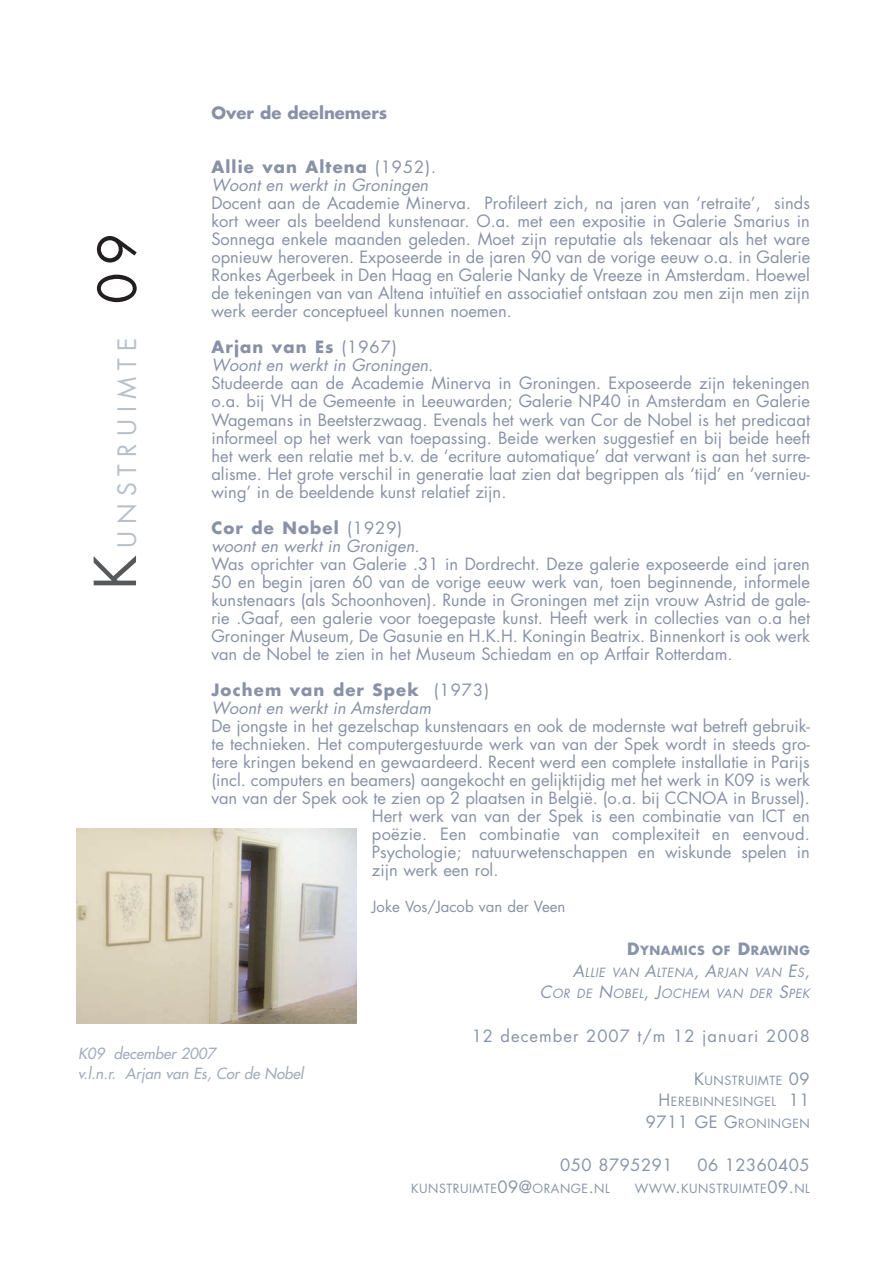
<style>
.page{position:relative;width:893px;height:1263px;background:#fff}
.page>*{position:absolute;margin:0;border:0;box-sizing:border-box;transform-origin:0 0}
.t1{font:56.25px "Futura";color:#57585a}
.t2{font:24.75px "Futura";letter-spacing:.285em;color:#b9c1c8}
.t3{font:16.5px/18px "Futura";color:#8891a6;text-align:justify}
.t4{font:italic 16.5px/18px "Futura";color:#8891a6}
.t5{font:16.5px "Futura";letter-spacing:.06em;color:#8894a9}
.t6{font:16.5px "Futura";letter-spacing:.03em;color:#8894a9}
.t7{font:700 16.5px "Futura";color:#8891a6}
.t8{font:italic 15px/20.4px "Futura";color:#a1acbd}
.t9{font:15px "Futura";color:#8891a6}
.t10{font:12.3px/21.6px "Futura";letter-spacing:.04em;color:#8894a9;text-align:right}
.t11{font:italic 12.3px/21.6px "Futura";color:#8894a9;text-align:right}
.s1{font-weight:700;font-style:normal}
.s2{font-style:normal}
.s3{font-weight:700;font-style:normal;font-size:16.5px}
.s4{font-size:16.5px}
.s5{font-size:51px;color:#231f20}
</style>
<div class="page">
<img style="left:77px;top:829px;width:280px;height:194px">
<p class="t7" style="left:211px;top:102px;width:177px">Over de deelnemers</p>
<p class="t4" style="left:211px;top:158px;width:226px"><span class="s1">Allie van Altena</span> <span class="s2">(1952).<br></span>Woont en werkt in Groningen</p>
<p class="t3" style="left:211px;top:194px;width:600px">Docent aan de Academie Minerva. Profileert zich, na jaren van ‘retraite’, sinds kort weer als beeldend kunstenaar. O.a. met een expositie in Galerie Smarius in Sonnega enkele maanden geleden. Moet zijn reputatie als tekenaar als het ware opnieuw heroveren. Exposeerde in de jaren 90 van de vorige eeuw o.a. in Galerie Ronkes Agerbeek in Den Haag en Galerie Nanky de Vreeze in Amsterdam. Hoewel de tekeningen van van Altena intuïtief en associatief ontstaan zou men zijn men zijn werk eerder conceptueel kunnen noemen.</p>
<p class="t4" style="left:211px;top:338px;width:227px"><span class="s1">Arjan van Es</span> <span class="s2">(1967)<br></span>Woont en werkt in Groningen.</p>
<p class="t3" style="left:211px;top:374px;width:600px">Studeerde aan de Academie Minerva in Groningen. Exposeerde zijn tekeningen o.a. bij VH de Gemeente in Leeuwarden; Galerie NP40 in Amsterdam en Galerie Wagemans in Beetsterzwaag. Evenals het werk van Cor de Nobel is het predicaat informeel op het werk van toepassing. Beide werken suggestief en bij beide heeft het werk een relatie met b.v. de ‘ecriture automatique’ dat verwant is aan het surre&shy;alisme. Het grote verschil in generatie laat zien dat begrippen als ‘tijd’ en ‘vernieu&shy;wing’ in de beeldende kunst relatief zijn.</p>
<p class="t4" style="left:211px;top:518px;width:213px"><span class="s1">Cor de Nobel</span> <span class="s2">(1929) </span>woont en werkt in Gronigen.</p>
<p class="t3" style="left:211px;top:554px;width:600px">Was oprichter van Galerie .31 in Dordrecht. Deze galerie exposeerde eind jaren 50 en begin jaren 60 van de vorige eeuw werk van, toen beginnende, informele kunstenaars (als Schoonhoven). Runde in Groningen met zijn vrouw Astrid de gale&shy;rie .Gaaf, een galerie voor toegepaste kunst. Heeft werk in collecties van o.a het Groninger Museum, De Gasunie en H.K.H. Koningin Beatrix. Binnenkort is ook werk van de Nobel te zien in het Museum Schiedam en op Artfair Rotterdam.</p>
<p class="t4" style="left:211px;top:680px;width:279px"><span class="s1">Jochem van der Spek</span> <span class="s2">(1973)<br></span>Woont en werkt in Amsterdam</p>
<p class="t3" style="left:211px;top:716px;width:600px">De jongste in het gezelschap kunstenaars en ook de modernste wat betreft gebruik-</p>
<p class="t3" style="left:211px;top:734px;width:600px">te technieken. Het computergestuurde werk van van der Spek wordt in steeds gro-</p>
<p class="t3" style="left:211px;top:752px;width:600px">tere kringen bekend en gewaardeerd. Recent werd een complete installatie in Parijs</p>
<p class="t3" style="left:211px;top:770px;width:600px">(incl. computers en beamers) aangekocht en gelijktijdig met het werk in K09 is werk</p>
<p class="t3" style="left:211px;top:788px;width:600px">van van der Spek ook te zien op 2 plaatsen in België. (o.a. bij CCNOA in Brussel).</p>
<p class="t3" style="left:372px;top:806px;width:439px">Hert werk van van der Spek is een combinatie van ICT en</p>
<p class="t3" style="left:372px;top:824px;width:439px">poëzie. Een combinatie van complexiteit en eenvoud.</p>
<p class="t3" style="left:372px;top:842px;width:439px">Psychologie; natuurwetenschappen en wiskunde spelen in</p>
<p class="t3" style="left:372px;top:860px;width:128px">zijn werk een rol.</p>
<p class="t9" style="left:372px;top:896px;width:195px">Joke Vos/Jacob van der Veen</p>
<p class="t11" style="left:540px;top:939px;width:275px"><span class="s3">D</span><span class="s1">YNAMICS OF</span> <span class="s3">D</span><span class="s1">RAWING<br></span><span class="s4">A</span>LLIE VAN <span class="s4">A</span>LTENA<span class="s4">, A</span>RJAN VAN <span class="s4">E</span>S<span class="s4">,<br>C</span>OR DE <span class="s4">N</span>OBEL<span class="s4">, J</span>OCHEM VAN DER <span class="s4">S</span>PEK</p>
<p class="t5" style="left:472px;top:1024px;width:340px">12 december 2007 t/m 12 januari 2008</p>
<p class="t10" style="left:646px;top:1069px;width:165px"><span class="s4">K</span>UNSTRUIMTE <span class="s4">09<br>H</span>EREBINNESINGEL <span class="s4">11<br>9711 GE G</span>RONINGEN</p>
<p class="t6" style="left:560px;top:1154px;width:114px">050 8795291</p>
<p class="t6" style="left:697px;top:1154px;width:114px">06 12360405</p>
<p class="t10" style="left:411px;top:1177px;width:200px">KUNSTRUIMTE<span class="s4">09@</span>ORANGE<span class="s4">.</span>NL</p>
<p class="t10" style="left:635px;top:1177px;width:177px">WWW<span class="s4">.</span>KUNSTRUIMTE<span class="s4">09.</span>NL</p>
<h2 class="t2" style="left:110px;top:548px;width:316px;rotate:-90deg">UNSTRUIMTE <span class="s5">09</span></h2>
<h1 class="t1" style="left:77px;top:590px;width:36px;rotate:-90deg">K</h1>
<p class="t8" style="left:78px;top:1043px;width:230px">K09 december 2007<br>v.l.n.r. Arjan van Es, Cor de Nobel</p>
</div>
